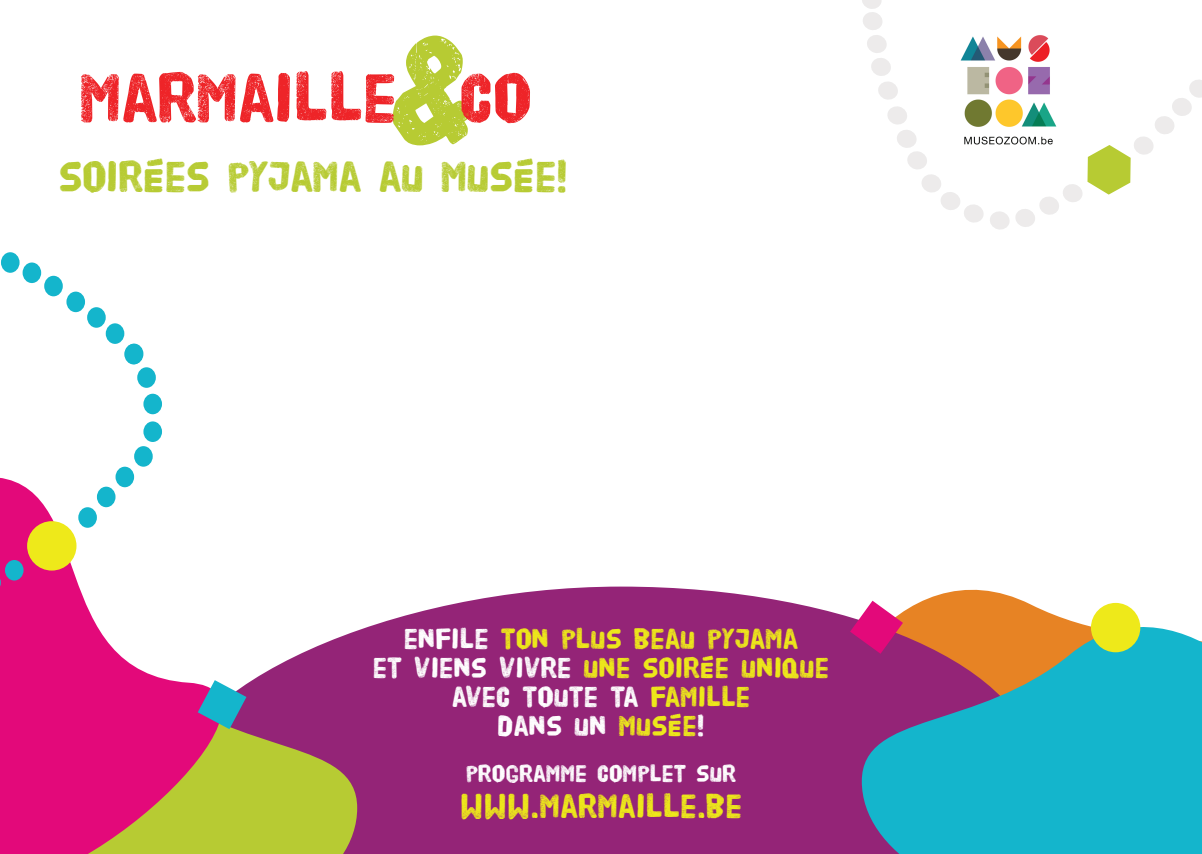
<style>
.page{position:relative;width:1202px;height:854px;background:#fff}
.page>*{position:absolute;margin:0;border:0;box-sizing:border-box;transform-origin:0 0}
.t1{font:71.8px "HVD Poster";letter-spacing:-.01em;color:#ee2428}
.t2{font:45px "HVD Poster";letter-spacing:-.01em;color:#b7cb33}
.t3{font:35px "HVD Poster";color:#eee91a}
.t4{font:30px/29.1px "HVD Poster";color:#eee91a;text-align:center}
.t5{font:25px "HVD Poster";color:#fff}
.s1{font-size:143.6px;color:#b7cb33}
.s2{color:#fff}
</style>
<div class="page">
<div style="left:357px;top:586px;width:505px;height:267px;background:#942477"></div>
<svg style="left:862px;top:589px;width:340px;height:264px;fill:#14b5cc"></svg>
<svg style="left:302px;top:630px;width:55px;height:223px;fill:#942477"></svg>
<svg style="left:0;top:477px;width:302px;height:376px"></svg>
<div style="left:5px;top:559px;width:19px;height:21px;background:#14b5cc;border-radius:50%"></div>
<svg style="left:0;top:572px;width:1px;height:20px"></svg>
<div style="left:78px;top:507px;width:19px;height:20px;background:#14b5cc;border-radius:50%"></div>
<div style="left:97px;top:486px;width:19px;height:21px;background:#14b5cc;border-radius:50%"></div>
<div style="left:116px;top:466px;width:18px;height:21px;background:#14b5cc;border-radius:50%"></div>
<div style="left:134px;top:446px;width:19px;height:20px;background:#14b5cc;border-radius:50%"></div>
<div style="left:143px;top:421px;width:19px;height:21px;background:#14b5cc;border-radius:50%"></div>
<div style="left:143px;top:393px;width:19px;height:21px;background:#14b5cc;border-radius:50%"></div>
<div style="left:137px;top:367px;width:19px;height:20px;background:#14b5cc;border-radius:50%"></div>
<svg style="left:125px;top:343px;width:18px;height:21px"></svg>
<div style="left:27px;top:521px;width:49px;height:49px;background:#eee91a;border-radius:50%"></div>
<div style="left:124px;top:344px;width:19px;height:20px;background:#14b5cc;border-radius:50%"></div>
<div style="left:106px;top:323px;width:18px;height:21px;background:#14b5cc;border-radius:50%"></div>
<div style="left:87px;top:307px;width:19px;height:20px;background:#14b5cc;border-radius:50%"></div>
<div style="left:66px;top:291px;width:19px;height:21px;background:#14b5cc;border-radius:50%"></div>
<div style="left:44px;top:276px;width:19px;height:20px;background:#14b5cc;border-radius:50%"></div>
<div style="left:23px;top:262px;width:18px;height:21px;background:#14b5cc;border-radius:50%"></div>
<div style="left:1px;top:252px;width:19px;height:21px;background:#14b5cc;border-radius:50%"></div>
<svg style="left:198px;top:680px;width:48px;height:48px"></svg>
<div style="left:1091px;top:602px;width:49px;height:50px;background:#eee91a;border-radius:50%"></div>
<svg style="left:862px;top:0;width:340px;height:230px"></svg>
<svg style="left:850px;top:600px;width:53px;height:53px"></svg>
<img style="left:956px;top:26px;width:105px;height:148px">
<h1 class="t1" style="left:79px;top:65px;width:453px">MARMAILLE<span class="s1">&amp;</span>CO</h1>
<h2 class="t2" style="left:58px;top:156px;width:511px">SOIRÉES PYJAMA AU MUSÉE!</h2>
<p class="t4" style="left:373px;top:624px;width:458px"><span class="s2">ENFILE</span> TON PLUS BEAU PYJAMA<br><span class="s2">ET VIENS VIVRE</span> UNE SOIRÉE UNIQUE<br><span class="s2">AVEC TOUTE TA</span> FAMILLE<br><span class="s2">DANS UN</span> MUSÉE<span class="s2">!</span></p>
<p class="t5" style="left:466px;top:762px;width:272px">PROGRAMME COMPLET SUR</p>
<p class="t3" style="left:460px;top:790px;width:284px">WWW.MARMAILLE.BE</p>
</div>
